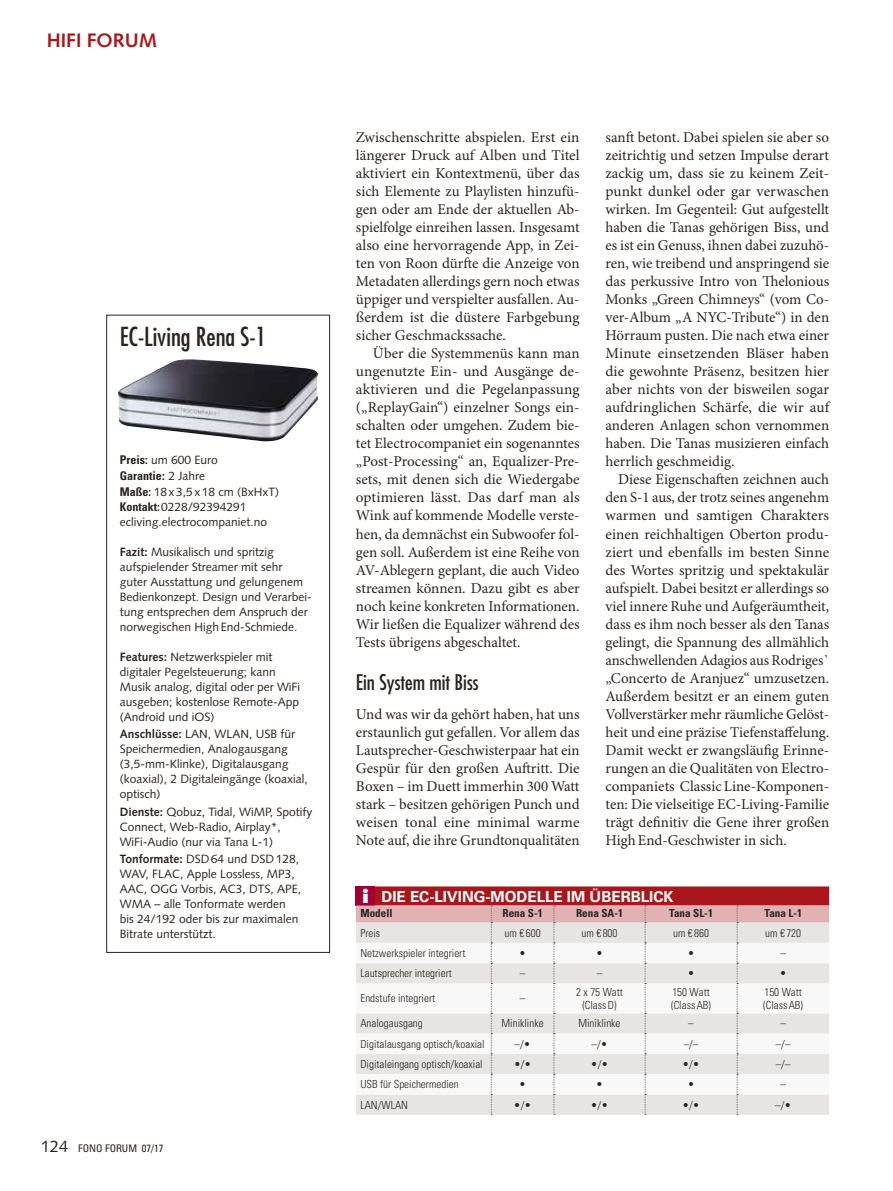
<style>
.page{position:relative;width:893px;height:1191px;background:#fff}
.page>*{position:absolute;margin:0;border:0;box-sizing:border-box;transform-origin:0 0}
.t1{font:condensed 25.5px "Futura Std";color:#292420}
.t2{font:condensed 21px "Futura Std";color:#292420}
.t3{font:700 19.5px "Syntax";color:#a9171c}
.t4{font:700 15.15px "Univers LT Std";color:#fff}
.t5{font:15px/18px "Minion Pro";color:#292420;text-align:justify}
.t6{font:12px/15px "Syntax";color:#292420}
.t7{font:700 condensed 12px "Univers LT Std";color:#292420}
.t8{font:300 condensed 11.1px/12.8px "Univers LT Std";color:#292420}
.t9{font:700 condensed 11.1px "Univers LT Std";color:#292420}
.t10{font:condensed 10.5px "Univers LT Std";color:#292420}
.s1{font-family:"Univers LT Std";font-weight:700;font-stretch:condensed}
.s2{font-family:"Syntax";font-stretch:normal}
.s3{font-family:"Syntax";font-weight:400;font-stretch:normal}
.s4{font-weight:700}
.s5{font-family:"Syntax";font-stretch:normal;font-size:16.5px}
.s6{font-family:"Futura Std";font-weight:800;font-size:17.55px}
</style>
<div class="page">
<div style="left:106px;top:315px;width:224px;height:637px;border:1px solid #292420"></div>
<img style="left:118px;top:359px;width:200px;height:83px">
<div style="left:356px;top:886px;width:473px;height:19px;background:#a9171c"></div>
<div style="left:356px;top:886px;width:19px;height:19px;background:#a00034"></div>
<svg style="left:356px;top:905px;width:473px;height:210px"></svg>
<h3 class="t3" style="left:47px;top:29px;width:112px">HIFI FORUM</h3>
<h1 class="t1" style="left:120px;top:321px;width:148px">EC-Living Rena S-1</h1>
<p class="t6" style="left:120px;top:452px;width:99px"><span class="s1">Preis:</span> um 600 Euro</p>
<p class="t7" style="left:120px;top:468px;width:87px">Garantie<span class="s2">:</span> <span class="s3">2 Jahre</span></p>
<p class="t6" style="left:120px;top:484px;width:161px"><span class="s1">Maße:</span> 18x3,5x18 cm (BxHxT)<br><span class="s1">Kontakt:</span>0228/92394291 ecliving.electrocompaniet.no</p>
<p class="t6" style="left:120px;top:544px;width:193px"><span class="s4">Fazit:</span> Musikalisch und spritzig aufspielender Streamer mit sehr guter Ausstattung und gelungenem Bedienkonzept. Design und Verarbei&shy;tung entsprechen dem Anspruch der norwegischen HighEnd-Schmiede.</p>
<p class="t6" style="left:120px;top:649px;width:182px"><span class="s4">Features:</span> Netzwerkspieler mit digitaler Pegelsteuerung; kann<br>Musik analog, digital oder per WiFi ausgeben; kostenlose Remote-App (Android und iOS)</p>
<p class="t6" style="left:120px;top:727px;width:190px"><span class="s4">Anschlüsse:</span> LAN, WLAN, USB für<br>Speichermedien, Analogausgang (3,5-mm-Klinke), Digitalausgang (koaxial), 2 Digitaleingänge (koaxial, optisch)</p>
<p class="t6" style="left:120px;top:804px;width:194px"><span class="s4">Dienste:</span> Qobuz, Tidal, WiMP, Spotify<br>Connect, Web-Radio, Airplay*,<br>WiFi-Audio (nur via Tana L-1)</p>
<p class="t6" style="left:120px;top:851px;width:183px"><span class="s4">Tonformate:</span> DSD64 und DSD128,<br>WAV, FLAC, Apple Lossless, MP3,<br>AAC, OGG Vorbis, AC3, DTS, APE,<br>WMA – alle Tonformate werden bis 24/192 oder bis zur maximalen<br>Bitrate unterstützt.</p>
<p class="t10" style="left:41px;top:1142px;width:124px"><span class="s5">124</span> FONO FORUM 07/17</p>
<p class="t5" style="left:356px;top:129px;width:225px">Zwischenschritte abspielen. Erst ein längerer Druck auf Alben und Titel aktiviert ein Kontextmenü, über das sich Elemente zu Playlisten hinzufü&shy;gen oder am Ende der aktuellen Ab&shy;spielfolge einreihen lassen. Insgesamt also eine hervorragende App, in Zei&shy;ten von Roon dürfte die Anzeige von Metadaten allerdings gern noch etwas üppiger und verspielter ausfallen. Au&shy;ßerdem ist die düstere Farbgebung sicher Geschmackssache.</p>
<p class="t5" style="left:356px;top:345px;width:225px;text-indent:17px">Über die Systemmenüs kann man ungenutzte Ein- und Ausgänge de&shy;aktivieren und die Pegelanpassung („ReplayGain“) einzelner Songs ein&shy;schalten oder umgehen. Zudem bie&shy;tet Electrocompaniet ein sogenanntes „Post-Processing“ an, Equalizer-Pre&shy;sets, mit denen sich die Wiedergabe optimieren lässt. Das darf man als Wink auf kommende Modelle verste&shy;hen, da demnächst ein Subwoofer fol&shy;gen soll. Außerdem ist eine Reihe von AV-Ablegern geplant, die auch Video streamen können. Dazu gibt es aber noch keine konkreten Informationen.<br>Wir ließen die Equalizer während des Tests übrigens abgeschaltet.</p>
<h2 class="t2" style="left:356px;top:669px;width:124px">Ein System mit Biss</h2>
<p class="t5" style="left:356px;top:705px;width:225px">Und was wir da gehört haben, hat uns erstaunlich gut gefallen. Vor allem das Lautsprecher-Geschwisterpaar hat ein Gespür für den großen Auftritt. Die Boxen – im Duett immerhin 300 Watt stark – besitzen gehörigen Punch und weisen tonal eine minimal warme Note auf, die ihre Grundtonqualitäten</p>
<p class="t5" style="left:605px;top:129px;width:225px">sanft betont. Dabei spielen sie aber so zeitrichtig und setzen Impulse derart zackig um, dass sie zu keinem Zeit&shy;punkt dunkel oder gar verwaschen wirken. Im Gegenteil: Gut aufgestellt haben die Tanas gehörigen Biss, und es ist ein Genuss, ihnen dabei zuzuhö&shy;ren, wie treibend und anspringend sie das perkussive Intro von Thelonious Monks „Green Chimneys“ (vom Co&shy;ver-Album „A NYC-Tribute“) in den Hörraum pusten. Die nach etwa einer Minute einsetzenden Bläser haben die gewohnte Präsenz, besitzen hier aber nichts von der bisweilen sogar aufdringlichen Schärfe, die wir auf anderen Anlagen schon vernommen haben. Die Tanas musizieren einfach herrlich geschmeidig.</p>
<p class="t5" style="left:605px;top:471px;width:225px;text-indent:13px">Diese Eigenschaften zeichnen auch den S-1 aus, der trotz seines angenehm warmen und samtigen Charakters einen reichhaltigen Oberton produ&shy;ziert und ebenfalls im besten Sinne des Wortes spritzig und spektakulär aufspielt. Dabei besitzt er allerdings so viel innere Ruhe und Aufgeräumtheit, dass es ihm noch besser als den Tanas gelingt, die Spannung des allmählich anschwellenden Adagios aus Rodriges᾽ „Concerto de Aranjuez“ umzusetzen.<br>Außerdem besitzt er an einem guten Vollverstärker mehr räumliche Gelöst&shy;heit und eine präzise Tiefenstaffelung.<br>Damit weckt er zwangsläufig Erinne&shy;rungen an die Qualitäten von Electro&shy;companiets ClassicLine-Komponen&shy;ten: Die vielseitige EC-Living-Familie trägt definitiv die Gene ihrer großen HighEnd-Geschwister in sich.</p>
<p class="t4" style="left:362px;top:887px;width:313px"><span class="s6">i</span> DIE EC-LIVING-MODELLE IM ÜBERBLICK</p>
<p class="t9" style="left:360px;top:906px;width:34px">Modell</p>
<p class="t9" style="left:502px;top:906px;width:42px">Rena S-1</p>
<p class="t9" style="left:576px;top:906px;width:48px">Rena SA-1</p>
<p class="t9" style="left:669px;top:906px;width:45px">Tana SL-1</p>
<p class="t9" style="left:765px;top:906px;width:39px">Tana L-1</p>
<p class="t8" style="left:360px;top:926px;width:21px">Preis</p>
<p class="t8" style="left:505px;top:926px;width:37px">um € 600</p>
<p class="t8" style="left:581px;top:926px;width:37px">um € 800</p>
<p class="t8" style="left:673px;top:926px;width:37px">um € 860</p>
<p class="t8" style="left:765px;top:926px;width:37px">um € 720</p>
<p class="t8" style="left:360px;top:946px;width:107px">Netzwerkspieler integriert</p>
<p class="t8" style="left:519px;top:946px;width:8px">•</p>
<p class="t8" style="left:596px;top:946px;width:8px">•</p>
<p class="t8" style="left:688px;top:946px;width:8px">•</p>
<p class="t8" style="left:780px;top:946px;width:7px">–</p>
<p class="t8" style="left:360px;top:967px;width:93px">Lautsprecher integriert</p>
<p class="t8" style="left:520px;top:967px;width:7px">–</p>
<p class="t8" style="left:597px;top:967px;width:7px">–</p>
<p class="t8" style="left:688px;top:967px;width:8px">•</p>
<p class="t8" style="left:780px;top:967px;width:8px">•</p>
<p class="t8" style="left:360px;top:992px;width:76px">Endstufe integriert</p>
<p class="t8" style="left:520px;top:992px;width:7px">–</p>
<p class="t8" style="left:576px;top:985px;width:48px;text-align:center">2 x 75 Watt (ClassD)</p>
<p class="t8" style="left:671px;top:985px;width:41px">150 Watt (ClassAB)</p>
<p class="t8" style="left:763px;top:985px;width:41px">150 Watt (ClassAB)</p>
<p class="t8" style="left:360px;top:1017px;width:64px">Analogausgang</p>
<p class="t8" style="left:502px;top:1017px;width:44px">Miniklinke</p>
<p class="t8" style="left:578px;top:1017px;width:44px">Miniklinke</p>
<p class="t8" style="left:688px;top:1017px;width:7px">–</p>
<p class="t8" style="left:780px;top:1017px;width:7px">–</p>
<p class="t8" style="left:360px;top:1037px;width:126px">Digitalausgang optisch/koaxial</p>
<p class="t8" style="left:515px;top:1037px;width:18px">–/•</p>
<p class="t8" style="left:591px;top:1037px;width:18px">–/•</p>
<p class="t8" style="left:684px;top:1037px;width:16px">–/–</p>
<p class="t8" style="left:776px;top:1037px;width:16px">–/–</p>
<p class="t8" style="left:360px;top:1057px;width:124px">Digitaleingang optisch/koaxial</p>
<p class="t8" style="left:514px;top:1057px;width:19px">•/•</p>
<p class="t8" style="left:591px;top:1057px;width:19px">•/•</p>
<p class="t8" style="left:682px;top:1057px;width:19px">•/•</p>
<p class="t8" style="left:776px;top:1057px;width:16px">–/–</p>
<p class="t8" style="left:360px;top:1078px;width:100px">USB für Speichermedien</p>
<p class="t8" style="left:519px;top:1078px;width:8px">•</p>
<p class="t8" style="left:596px;top:1078px;width:8px">•</p>
<p class="t8" style="left:688px;top:1078px;width:8px">•</p>
<p class="t8" style="left:780px;top:1078px;width:7px">–</p>
<p class="t8" style="left:360px;top:1098px;width:49px">LAN/WLAN</p>
<p class="t8" style="left:514px;top:1098px;width:19px">•/•</p>
<p class="t8" style="left:591px;top:1098px;width:19px">•/•</p>
<p class="t8" style="left:682px;top:1098px;width:19px">•/•</p>
<p class="t8" style="left:775px;top:1098px;width:18px">–/•</p>
</div>
